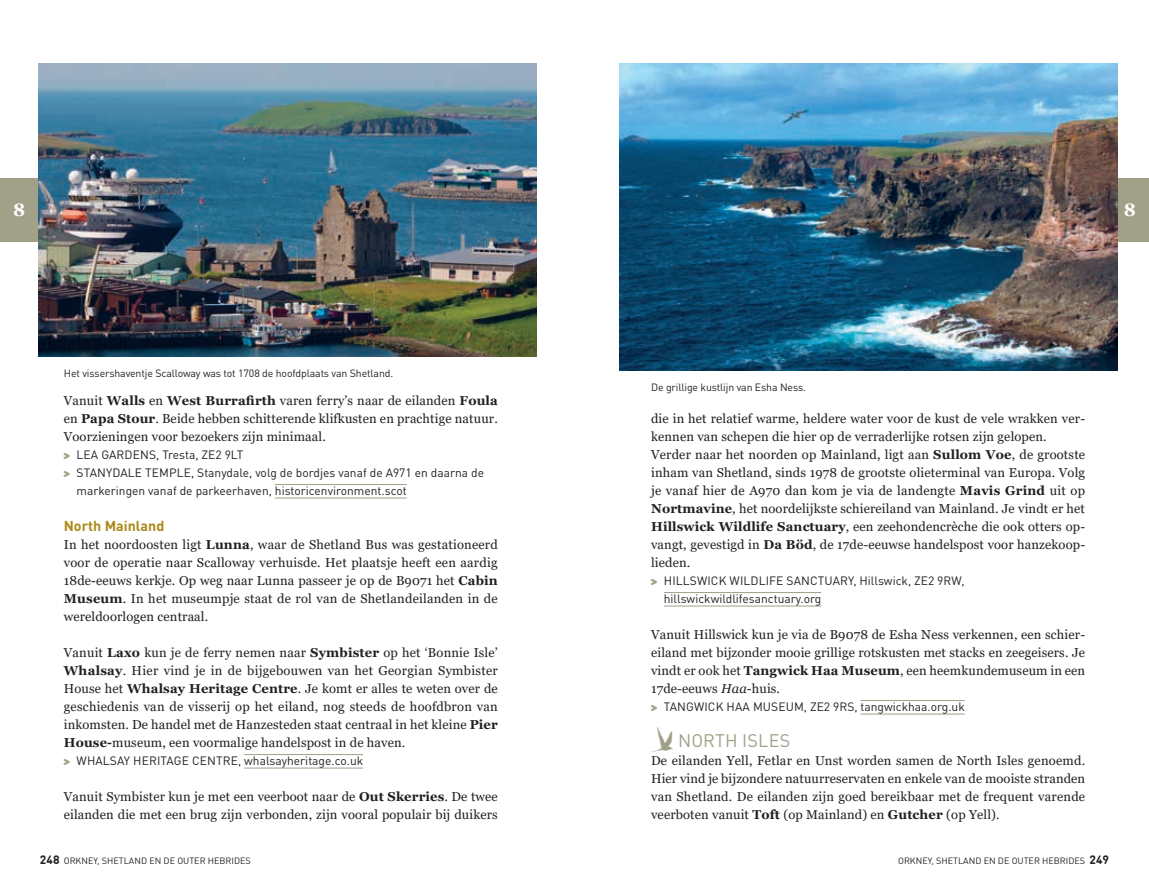
<style>
.page{position:relative;width:1149px;height:893px;background:#fff}
.page>*{position:absolute;margin:0;border:0;box-sizing:border-box;transform-origin:0 0}
.t1{font:18px "DIN Pro";letter-spacing:.01em;color:#a1a089}
.t2{font:700 18px "Georgia";color:#fff}
.t3{font:700 14.25px "DIN Pro";color:#ab8a1b}
.t4{font:12.9px/18px "Georgia";letter-spacing:.01em;color:#231f20;text-align:justify}
.t5{font:12px/18px "DIN Pro";color:#231f20}
.t6{font:700 12px "DIN Round Offc";color:#231f20}
.t7{font:10.5px "DIN Pro";letter-spacing:-.01em;color:#231f20}
.t8{font:9px "DIN Round Offc";color:#231f20}
.s1{font-weight:700}
.s2{font-family:"Dominicus";color:#a1a089}
.s3{font-style:italic}
.s4{font-family:"Dominicus";font-size:36px}
.s5{font-weight:700;font-size:12px}
</style>
<div class="page">
<div style="left:1110px;top:179px;width:38px;height:63px;background:#a1a089"></div>
<div style="left:0;top:179px;width:38px;height:63px;background:#a1a089"></div>
<hr style="left:275px;top:498px;width:132px;height:1px;background:#a1a089">
<hr style="left:244px;top:768px;width:119px;height:1px;background:#a1a089">
<hr style="left:275px;top:484px;width:132px;height:1px;background:#a1a089">
<hr style="left:244px;top:754px;width:119px;height:1px;background:#a1a089">
<img style="left:38px;top:64px;width:498px;height:292px">
<hr style="left:663px;top:606px;width:158px;height:1px;background:#a1a089">
<hr style="left:860px;top:714px;width:104px;height:1px;background:#a1a089">
<hr style="left:663px;top:592px;width:158px;height:1px;background:#a1a089">
<hr style="left:860px;top:700px;width:104px;height:1px;background:#a1a089">
<img style="left:619px;top:64px;width:497px;height:306px">
<h1 class="t2" style="left:13px;top:198px;width:14px">8</h1>
<h1 class="t2" style="left:1123px;top:198px;width:14px">8</h1>
<p class="t7" style="left:64px;top:365px;width:331px">Het vissershaventje Scalloway was tot 1708 de hoofdplaats van Shetland.</p>
<p class="t4" style="left:64px;top:392px;width:435px">Vanuit <span class="s1">Walls</span> en <span class="s1">West Burrafirth</span> varen ferry’s naar de eilanden <span class="s1">Foula </span>en <span class="s1">Papa Stour</span>. Beide hebben schitterende klifkusten en prachtige natuur.<br>Voorzieningen voor bezoekers zijn minimaal.</p>
<p class="t5" style="left:64px;top:444px;width:181px"><span class="s2">&gt;</span> LEA GARDENS, Tresta, ZE2 9LT</p>
<p class="t5" style="left:64px;top:462px;width:421px"><span class="s2">&gt;</span> STANYDALE TEMPLE, Stanydale, volg de bordjes vanaf de A971 en daarna de</p>
<p class="t5" style="left:77px;top:480px;width:331px">markeringen vanaf de parkeerhaven, historicenvironment.scot</p>
<p class="t3" style="left:64px;top:514px;width:102px">North Mainland</p>
<p class="t4" style="left:64px;top:536px;width:435px">In het noordoosten ligt <span class="s1">Lunna</span>, waar de Shetland Bus was gestationeerd voor de operatie naar Scalloway verhuisde. Het plaatsje heeft een aardig 18de-eeuws kerkje. Op weg naar Lunna passeer je op de B9071 het <span class="s1">Cabin Museum</span>. In het museumpje staat de rol van de Shetlandeilanden in de wereldoorlogen centraal.</p>
<p class="t4" style="left:64px;top:644px;width:435px">Vanuit <span class="s1">Laxo</span> kun je de ferry nemen naar <span class="s1">Symbister</span> op het ‘Bonnie Isle’ <span class="s1">Whalsay</span>. Hier vind je in de bijgebouwen van het Georgian Symbister House het <span class="s1">Whalsay Heritage Centre</span>. Je komt er alles te weten over de geschiedenis van de visserij op het eiland, nog steeds de hoofdbron van inkomsten. De handel met de Hanzesteden staat centraal in het kleine <span class="s1">Pier House-</span>museum, een voormalige handelspost in de haven.</p>
<p class="t5" style="left:64px;top:750px;width:301px"><span class="s2">&gt;</span> WHALSAY HERITAGE CENTRE, whalsayheritage.co.uk</p>
<p class="t4" style="left:64px;top:788px;width:435px">Vanuit Symbister kun je met een veerboot naar de <span class="s1">Out Skerries</span>. De twee eilanden die met een brug zijn verbonden, zijn vooral populair bij duikers</p>
<p class="t7" style="left:651px;top:379px;width:156px">De grillige kustlijn van Esha Ness.</p>
<p class="t4" style="left:651px;top:410px;width:435px;text-align:left">die in het relatief warme, heldere water voor de kust de vele wrakken ver&shy;kennen van schepen die hier op de verraderlijke rotsen zijn gelopen.<br>Verder naar het noorden op Mainland, ligt aan <span class="s1">Sullom Voe</span>, de grootste inham van Shetland, sinds 1978 de grootste olieterminal van Europa. Volg je vanaf hier de A970 dan kom je via de landengte <span class="s1">Mavis Grind</span> uit op <span class="s1">Nortmavine</span>, het noordelijkste schiereiland van Mainland. Je vindt er het <span class="s1">Hillswick Wildlife Sanctuary</span>, een zeehondencrèche die ook otters op&shy;vangt, gevestigd in <span class="s1">Da Böd</span>, de 17de-eeuwse handelspost voor hanzekoop&shy;lieden.</p>
<p class="t5" style="left:663px;top:570px;width:302px;text-indent:-13px"><span class="s2">&gt;</span> HILLSWICK WILDLIFE SANCTUARY, Hillswick, ZE2 9RW, hillswickwildlifesanctuary.org</p>
<p class="t4" style="left:651px;top:626px;width:435px">Vanuit Hillswick kun je via de B9078 de Esha Ness verkennen, een schier&shy;eiland met bijzonder mooie grillige rotskusten met stacks en zeegeisers. Je vindt er ook het <span class="s1">Tangwick Haa Museum</span>, een heemkundemuseum in een 17de-eeuws <span class="s3">Haa</span>-huis.</p>
<p class="t5" style="left:651px;top:696px;width:315px"><span class="s2">&gt;</span> TANGWICK HAA MUSEUM, ZE2 9RS, tangwickhaa.org.uk</p>
<h1 class="t1" style="left:651px;top:726px;width:141px"><span class="s4">?</span> NORTH ISLES</h1>
<p class="t4" style="left:651px;top:752px;width:435px">De eilanden Yell, Fetlar en Unst worden samen de North Isles genoemd.<br>Hier vind je bijzondere natuurreservaten en enkele van de mooiste stranden van Shetland. De eilanden zijn goed bereikbaar met de frequent varende veerboten vanuit <span class="s1">Toft</span> (op Mainland) en <span class="s1">Gutcher</span> (op Yell).</p>
<p class="t8" style="left:40px;top:855px;width:212px"><span class="s5">248</span> ORKNEY, SHETLAND EN DE OUTER HEBRIDES</p>
<p class="t6" style="left:1089px;top:852px;width:21px">249</p>
<p class="t8" style="left:897px;top:855px;width:188px">ORKNEY, SHETLAND EN DE OUTER HEBRIDES</p>
</div>
